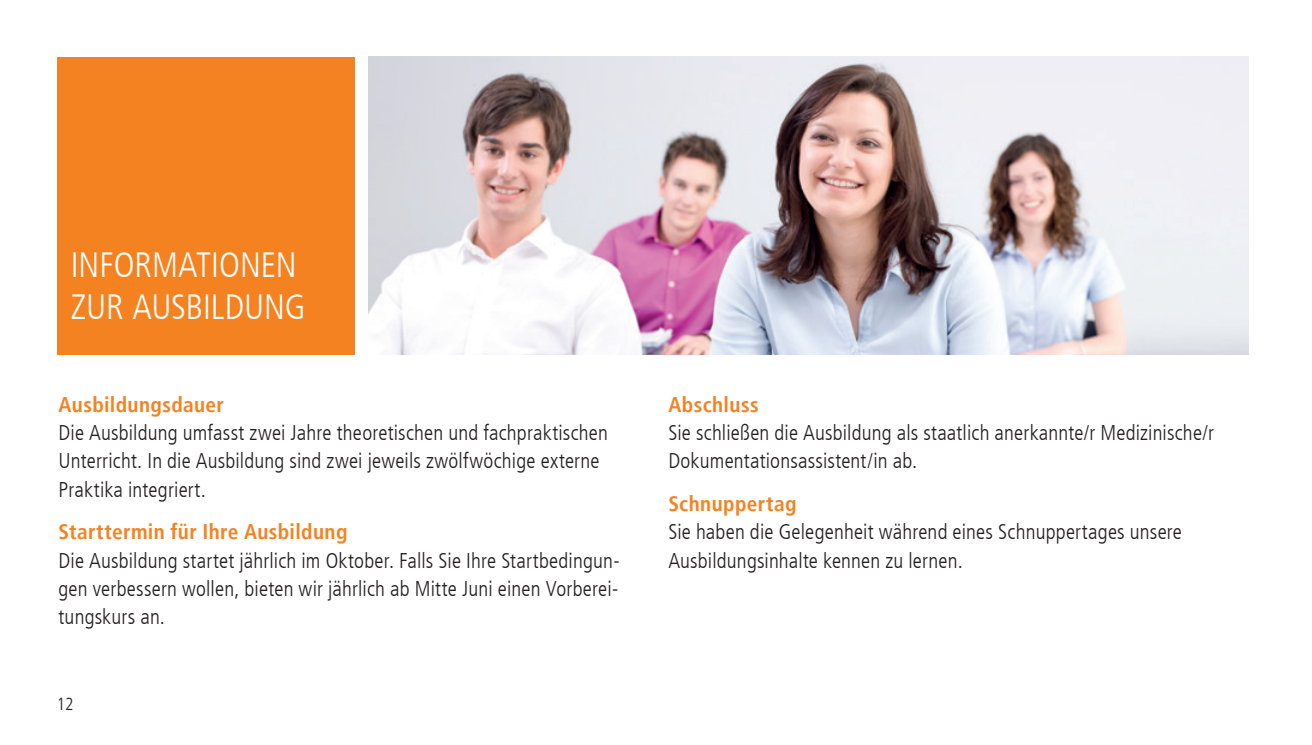
<style>
.page{position:relative;width:1312px;height:745px;background:#fff}
.page>*{position:absolute;margin:0;border:0;box-sizing:border-box;transform-origin:0 0}
.t1{font:300 condensed 35px/42.5px "Frutiger LT";color:#fff}
.t2{font:300 condensed 21.25px/28.2px "Frutiger LT";letter-spacing:.01em;color:#231f20}
.t3{font:700 condensed 21.25px "Frutiger LT";letter-spacing:.02em;color:#f58220}
.t4{font:300 condensed 17.5px "Frutiger LT";color:#231f20}
</style>
<div class="page">
<img style="left:369px;top:57px;width:878px;height:297px">
<div style="left:57px;top:57px;width:297px;height:297px;background:#f58220"></div>
<h1 class="t1" style="left:71px;top:244px;width:236px">INFORMATIONEN<br>ZUR AUSBILDUNG</h1>
<p class="t3" style="left:58px;top:391px;width:167px">Ausbildungsdauer</p>
<p class="t2" style="left:58px;top:418px;width:551px">Die Ausbildung umfasst zwei Jahre theoretischen und fachpraktischen<br>Unterricht. In die Ausbildung sind zwei jeweils zwölfwöchige externe<br>Praktika integriert.</p>
<p class="t3" style="left:58px;top:519px;width:290px">Starttermin für Ihre Ausbildung</p>
<p class="t2" style="left:58px;top:546px;width:562px;text-align:justify">Die Ausbildung startet jährlich im Oktober. Falls Sie Ihre Startbedingun&shy;gen verbessern wollen, bieten wir jährlich ab Mitte Juni einen Vorberei&shy;tungskurs an.</p>
<p class="t4" style="left:57px;top:693px;width:18px">12</p>
<p class="t3" style="left:668px;top:391px;width:92px">Abschluss</p>
<p class="t2" style="left:668px;top:418px;width:547px">Sie schließen die Ausbildung als staatlich anerkannte/r Medizinische/r<br>Dokumentationsassistent/in ab.</p>
<p class="t3" style="left:668px;top:490px;width:130px">Schnuppertag</p>
<p class="t2" style="left:668px;top:517px;width:515px">Sie haben die Gelegenheit während eines Schnuppertages unsere<br>Ausbildungsinhalte kennen zu lernen.</p>
</div>
